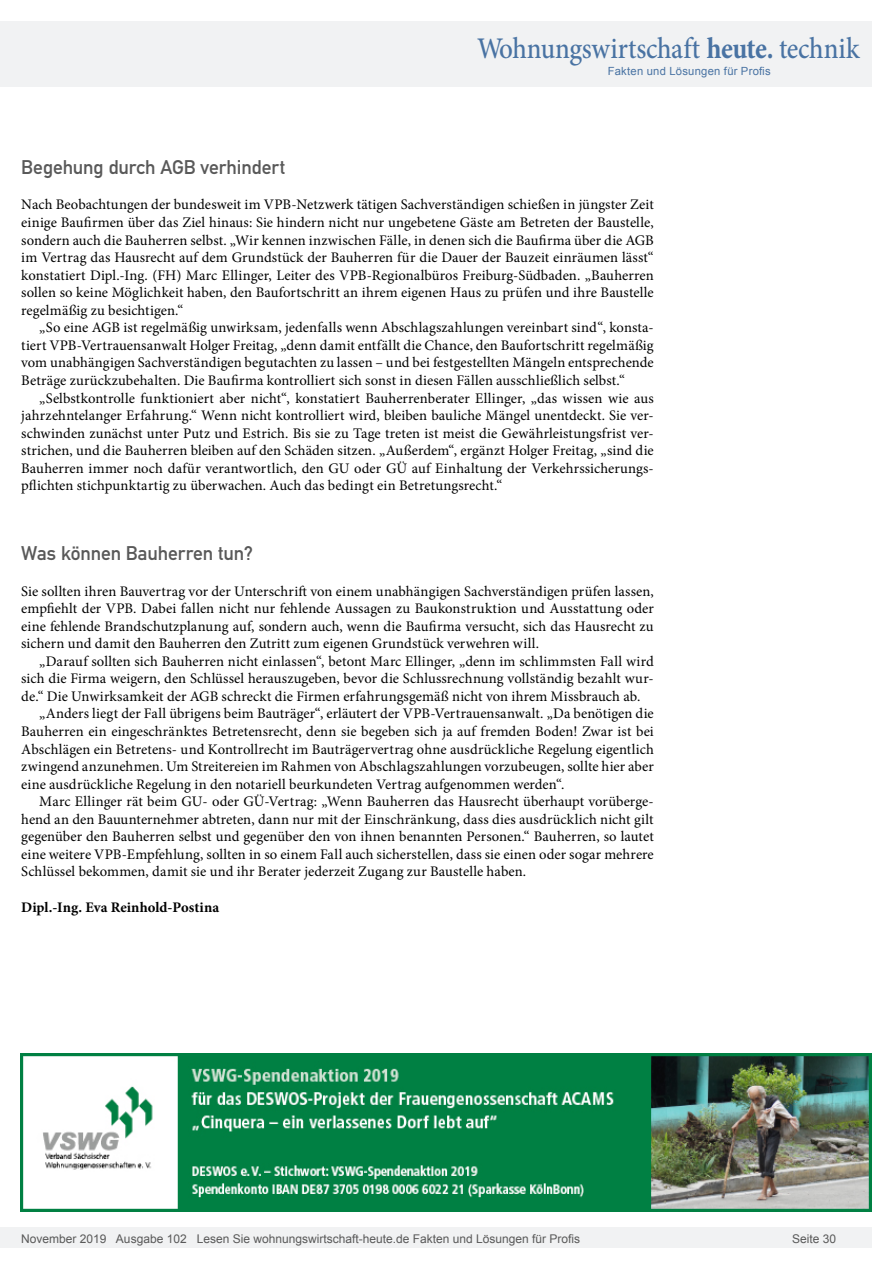
<style>
.page{position:relative;width:893px;height:1263px;background:#fff}
.page>*{position:absolute;margin:0;border:0;box-sizing:border-box;transform-origin:0 0}
.t1{font:500 30px "Minion Pro";letter-spacing:-.01em;color:#4973a3;scale:.9 1}
.t2{font:19.5px "DIN Mittelschrift";letter-spacing:-.005em;color:#595959}
.t3{font:14.7px/17.5px "Minion Pro";letter-spacing:.005em;color:#000;text-align:justify}
.t4{font:700 14.7px "Minion Pro";color:#000}
.t5{font:12px "Arial";color:#595959}
.t6{font:11.25px "Arial";letter-spacing:.025em;color:#4973a3}
.s1{font-weight:700}
</style>
<div class="page">
<div style="left:0;top:1227px;width:872px;height:20px;background:#f1f2f3"></div>
<div style="left:0;top:21px;width:872px;height:66px;background:#f1f2f3"></div>
<img style="left:20px;top:1053px;width:852px;height:158px">
<h1 class="t1" style="left:477px;top:28px;width:426px">Wohnungswirtschaft <span class="s1">heute.</span> technik</h1>
<p class="t6" style="left:608px;top:63px;width:165px">Fakten und Lösungen für Profis</p>
<h2 class="t2" style="left:21px;top:156px;width:265px">Begehung durch AGB verhindert</h2>
<p class="t3" style="left:21px;top:196px;width:634px">Nach Beobachtungen der bundesweit im VPB-Netzwerk tätigen Sachverständigen schießen in jüngster Zeit einige Baufirmen über das Ziel hinaus: Sie hindern nicht nur ungebetene Gäste am Betreten der Baustelle, sondern auch die Bauherren selbst. „Wir kennen inzwischen Fälle, in denen sich die Baufirma über die AGB im Vertrag das Hausrecht auf dem Grundstück der Bauherren für die Dauer der Bauzeit einräumen lässt“ konstatiert Dipl.-Ing. (FH) Marc Ellinger, Leiter des VPB-Regionalbüros Freiburg-Südbaden. „Bauherren sollen so keine Möglichkeit haben, den Baufortschritt an ihrem eigenen Haus zu prüfen und ihre Baustelle regelmäßig zu besichtigen.“</p>
<p class="t3" style="left:21px;top:319px;width:634px;text-indent:18px">„So eine AGB ist regelmäßig unwirksam, jedenfalls wenn Abschlagszahlungen vereinbart sind“, konsta&shy;tiert VPB-Vertrauensanwalt Holger Freitag, „denn damit entfällt die Chance, den Baufortschritt regelmäßig vom unabhängigen Sachverständigen begutachten zu lassen – und bei festgestellten Mängeln entsprechende Beträge zurückzubehalten. Die Baufirma kontrolliert sich sonst in diesen Fällen ausschließlich selbst.“</p>
<p class="t3" style="left:21px;top:389px;width:634px;text-indent:18px">„Selbstkontrolle funktioniert aber nicht“, konstatiert Bauherrenberater Ellinger, „das wissen wie aus jahrzehntelanger Erfahrung.“ Wenn nicht kontrolliert wird, bleiben bauliche Mängel unentdeckt. Sie ver&shy;schwinden zunächst unter Putz und Estrich. Bis sie zu Tage treten ist meist die Gewährleistungsfrist ver&shy;strichen, und die Bauherren bleiben auf den Schäden sitzen. „Außerdem“, ergänzt Holger Freitag, „sind die Bauherren immer noch dafür verantwortlich, den GU oder GÜ auf Einhaltung der Verkehrssicherungs&shy;pflichten stichpunktartig zu überwachen. Auch das bedingt ein Betretungsrecht.“</p>
<h2 class="t2" style="left:21px;top:542px;width:233px">Was können Bauherren tun?</h2>
<p class="t3" style="left:21px;top:582px;width:634px">Sie sollten ihren Bauvertrag vor der Unterschrift von einem unabhängigen Sachverständigen prüfen lassen, empfiehlt der VPB. Dabei fallen nicht nur fehlende Aussagen zu Baukonstruktion und Ausstattung oder eine fehlende Brandschutzplanung auf, sondern auch, wenn die Baufirma versucht, sich das Hausrecht zu sichern und damit den Bauherren den Zutritt zum eigenen Grundstück verwehren will.</p>
<p class="t3" style="left:39px;top:652px;width:616px">„Darauf sollten sich Bauherren nicht einlassen“, betont Marc Ellinger, „denn im schlimmsten Fall wird</p>
<p class="t3" style="left:21px;top:670px;width:634px">sich die Firma weigern, den Schlüssel herauszugeben, bevor die Schlussrechnung vollständig bezahlt wur-</p>
<p class="t3" style="left:21px;top:687px;width:621px">de.“ Die Unwirksamkeit der AGB schreckt die Firmen erfahrungsgemäß nicht von ihrem Missbrauch ab.</p>
<p class="t3" style="left:39px;top:705px;width:616px">„Anders liegt der Fall übrigens beim Bauträger“, erläutert der VPB-Vertrauensanwalt. „Da benötigen die</p>
<p class="t3" style="left:21px;top:723px;width:634px">Bauherren ein eingeschränktes Betretensrecht, denn sie begeben sich ja auf fremden Boden! Zwar ist bei</p>
<p class="t3" style="left:21px;top:740px;width:634px">Abschlägen ein Betretens- und Kontrollrecht im Bauträgervertrag ohne ausdrückliche Regelung eigentlich</p>
<p class="t3" style="left:21px;top:758px;width:634px">zwingend anzunehmen. Um Streitereien im Rahmen von Abschlagszahlungen vorzubeugen, sollte hier aber</p>
<p class="t3" style="left:21px;top:775px;width:545px">eine ausdrückliche Regelung in den notariell beurkundeten Vertrag aufgenommen werden“.</p>
<p class="t3" style="left:39px;top:793px;width:616px">Marc Ellinger rät beim GU- oder GÜ-Vertrag: „Wenn Bauherren das Hausrecht überhaupt vorüberge-</p>
<p class="t3" style="left:21px;top:810px;width:634px">hend an den Bauunternehmer abtreten, dann nur mit der Einschränkung, dass dies ausdrücklich nicht gilt</p>
<p class="t3" style="left:21px;top:828px;width:634px">gegenüber den Bauherren selbst und gegenüber den von ihnen benannten Personen.“ Bauherren, so lautet</p>
<p class="t3" style="left:21px;top:845px;width:634px">eine weitere VPB-Empfehlung, sollten in so einem Fall auch sicherstellen, dass sie einen oder sogar mehrere</p>
<p class="t3" style="left:21px;top:863px;width:506px">Schlüssel bekommen, damit sie und ihr Berater jederzeit Zugang zur Baustelle haben.</p>
<p class="t4" style="left:21px;top:896px;width:200px">Dipl.-Ing. Eva Reinhold-Postina</p>
<p class="t5" style="left:21px;top:1230px;width:560px">November 2019 Ausgabe 102 Lesen Sie wohnungswirtschaft-heute.de Fakten und Lösungen für Profis</p>
<p class="t5" style="left:792px;top:1231px;width:46px">Seite 30</p>
</div>
